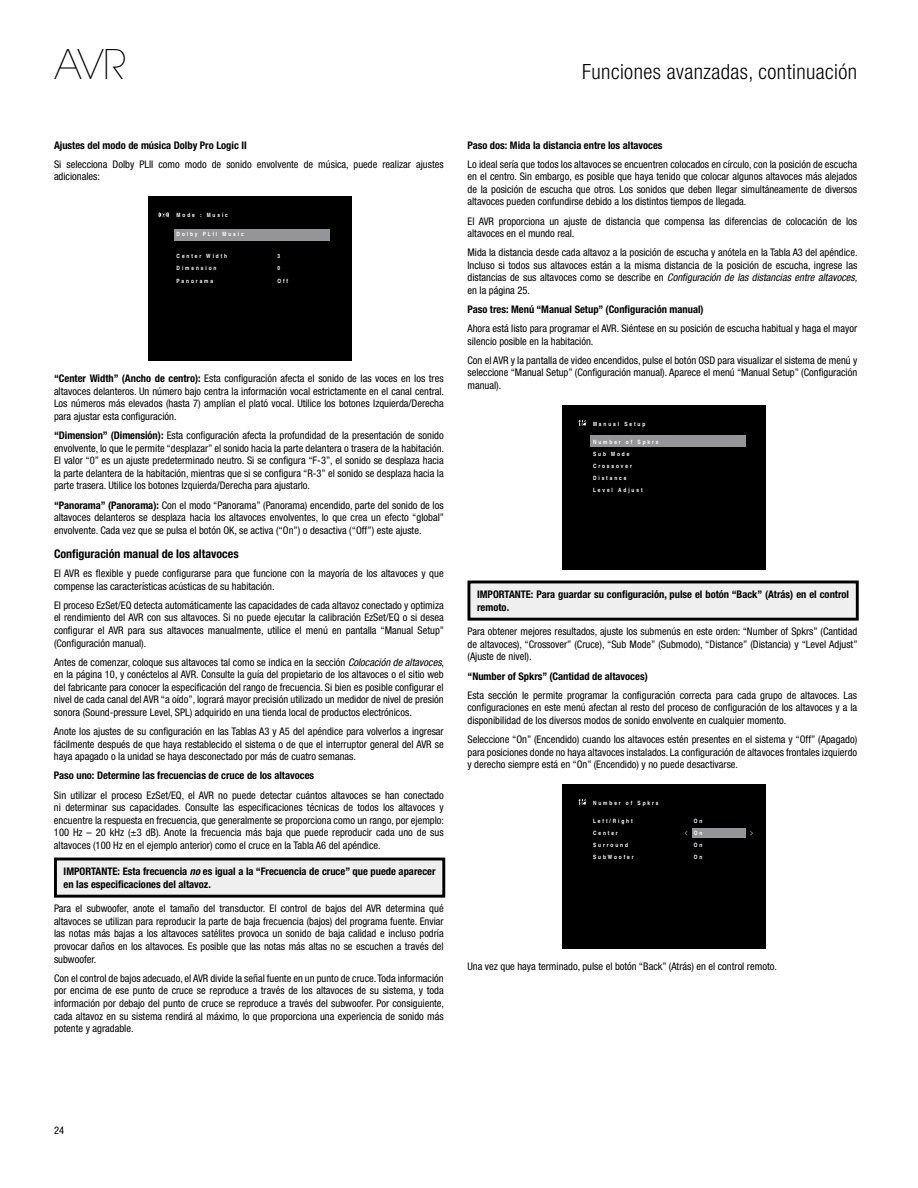
<style>
.page{position:relative;width:918px;height:1188px;background:#fff}
.page>*{position:absolute;margin:0;border:0;box-sizing:border-box;transform-origin:0 0}
.t1{font:200 40.5px "ITC Avant Garde Std";color:#000}
.t2{font:300 condensed 21px "Helvetica Neue LT Com";letter-spacing:.02em;color:#000}
.t3{font:700 condensed 12px "Helvetica Neue";color:#000}
.t4{font:condensed 10.5px/12.6px "Helvetica Neue";color:#000;text-align:justify}
.t5{font:700 condensed 10.5px/12.6px "Helvetica Neue";color:#000}
.t6{font:italic condensed 10.5px "Helvetica Neue LT Com";color:#000}
.t7{font:700 5.85px/12.1px "Helvetica";letter-spacing:.4em;color:#fff;scale:.82 1}
.s1{font-weight:700}
.s2{font-family:"Helvetica Neue LT Com";font-style:italic}
.s3{font-family:"Helvetica Neue";font-style:normal}
</style>
<div class="page">
<div style="left:148px;top:196px;width:204px;height:165px;background:#000"></div>
<div style="left:174px;top:229px;width:156px;height:12px;background:#939598"></div>
<svg style="left:158px;top:212px;width:11px;height:6px"></svg>
<div style="left:55px;top:859px;width:389px;height:37px;background:#efeff0"></div>
<div style="left:54px;top:858px;width:391px;height:40px;border:3px solid #000"></div>
<div style="left:562px;top:405px;width:204px;height:164px;background:#000"></div>
<div style="left:590px;top:435px;width:156px;height:12px;background:#939598"></div>
<svg style="left:579px;top:420px;width:8px;height:6px"></svg>
<div style="left:469px;top:582px;width:388px;height:37px;background:#efeff0"></div>
<div style="left:468px;top:581px;width:391px;height:40px;border:3px solid #000"></div>
<div style="left:562px;top:784px;width:204px;height:164px;background:#000"></div>
<div style="left:692px;top:828px;width:54px;height:10px;background:#939598"></div>
<svg style="left:579px;top:799px;width:8px;height:6px"></svg>
<h1 class="t1" style="left:54px;top:41px;width:73px">AVR</h1>
<p class="t5" style="left:54px;top:138px;width:194px">Ajustes del modo de música Dolby Pro Logic II</p>
<p class="t4" style="left:54px;top:158px;width:391px">Si selecciona Dolby PLII como modo de sonido envolvente de música, puede realizar ajustes adicionales:</p>
<p class="t7" style="left:177px;top:209px;width:64px">Mode : Music</p>
<p class="t7" style="left:177px;top:228px;width:83px">Dolby PLII Music</p>
<p class="t7" style="left:177px;top:250px;width:63px">Center Width</p>
<p class="t7" style="left:277px;top:250px;width:5px">3</p>
<p class="t7" style="left:177px;top:262px;width:50px">Dimension</p>
<p class="t7" style="left:277px;top:262px;width:5px">0</p>
<p class="t7" style="left:177px;top:275px;width:46px">Panorama</p>
<p class="t7" style="left:277px;top:275px;width:15px">Off</p>
<p class="t4" style="left:54px;top:372px;width:392px"><span class="s1">“Center Width” (Ancho de centro):</span> Esta configuración afecta el sonido de las voces en los tres altavoces delanteros. Un número bajo centra la información vocal estrictamente en el canal central.<br>Los números más elevados (hasta 7) amplían el plató vocal. Utilice los botones Izquierda/Derecha para ajustar esta configuración.</p>
<p class="t4" style="left:54px;top:429px;width:392px"><span class="s1">“Dimension” (Dimensión):</span> Esta configuración afecta la profundidad de la presentación de sonido envolvente, lo que le permite “desplazar” el sonido hacia la parte delantera o trasera de la habitación.<br>El valor “0” es un ajuste predeterminado neutro. Si se configura “F-3”, el sonido se desplaza hacia la parte delantera de la habitación, mientras que si se configura “R-3” el sonido se desplaza hacia la parte trasera. Utilice los botones Izquierda/Derecha para ajustarlo.</p>
<p class="t4" style="left:54px;top:498px;width:392px"><span class="s1">“Panorama” (Panorama):</span> Con el modo “Panorama” (Panorama) encendido, parte del sonido de los altavoces delanteros se desplaza hacia los altavoces envolventes, lo que crea un efecto “global” envolvente. Cada vez que se pulsa el botón OK, se activa (“On”) o desactiva (“Off”) este ajuste.</p>
<p class="t3" style="left:54px;top:547px;width:186px">Configuración manual de los altavoces</p>
<p class="t4" style="left:54px;top:567px;width:391px">El AVR es flexible y puede configurarse para que funcione con la mayoría de los altavoces y que compense las características acústicas de su habitación.</p>
<p class="t4" style="left:54px;top:599px;width:392px">El proceso EzSet/EQ detecta automáticamente las capacidades de cada altavoz conectado y optimiza el rendimiento del AVR con sus altavoces. Si no puede ejecutar la calibración EzSet/EQ o si desea configurar el AVR para sus altavoces manualmente, utilice el menú en pantalla “Manual Setup” (Configuración manual).</p>
<p class="t4" style="left:54px;top:656px;width:392px">Antes de comenzar, coloque sus altavoces tal como se indica en la sección <span class="s2">Colocación de altavoces</span>, en la página 10, y conéctelos al AVR. Consulte la guía del propietario de los altavoces o el sitio web del fabricante para conocer la especificación del rango de frecuencia. Si bien es posible configurar el nivel de cada canal del AVR “a oído”, logrará mayor precisión utilizado un medidor de nivel de presión sonora (Sound-pressure Level, SPL) adquirido en una tienda local de productos electrónicos.</p>
<p class="t4" style="left:54px;top:725px;width:391px">Anote los ajustes de su configuración en las Tablas A3 y A5 del apéndice para volverlos a ingresar fácilmente después de que haya restablecido el sistema o de que el interruptor general del AVR se haya apagado o la unidad se haya desconectado por más de cuatro semanas.</p>
<p class="t5" style="left:54px;top:769px;width:262px">Paso uno: Determine las frecuencias de cruce de los altavoces</p>
<p class="t4" style="left:54px;top:788px;width:392px">Sin utilizar el proceso EzSet/EQ, el AVR no puede detectar cuántos altavoces se han conectado ni determinar sus capacidades. Consulte las especificaciones técnicas de todos los altavoces y encuentre la respuesta en frecuencia, que generalmente se proporciona como un rango, por ejemplo:<br>100 Hz – 20 kHz (±3 dB). Anote la frecuencia más baja que puede reproducir cada uno de sus altavoces (100 Hz en el ejemplo anterior) como el cruce en la Tabla A6 del apéndice.</p>
<p class="t5" style="left:64px;top:865px;width:373px">IMPORTANTE: Esta frecuencia <span class="s2">no</span> es igual a la “Frecuencia de cruce” que puede aparecer en las especificaciones del altavoz.</p>
<p class="t4" style="left:54px;top:902px;width:391px">Para el subwoofer, anote el tamaño del transductor. El control de bajos del AVR determina qué altavoces se utilizan para reproducir la parte de baja frecuencia (bajos) del programa fuente. Enviar las notas más bajas a los altavoces satélites provoca un sonido de baja calidad e incluso podría provocar daños en los altavoces. Es posible que las notas más altas no se escuchen a través del subwoofer.</p>
<p class="t4" style="left:54px;top:972px;width:392px">Con el control de bajos adecuado, el AVR divide la señal fuente en un punto de cruce. Toda información por encima de ese punto de cruce se reproduce a través de los altavoces de su sistema, y toda información por debajo del punto de cruce se reproduce a través del subwoofer. Por consiguiente, cada altavoz en su sistema rendirá al máximo, lo que proporciona una experiencia de sonido más potente y agradable.</p>
<h2 class="t2" style="left:582px;top:59px;width:277px">Funciones avanzadas, continuación</h2>
<p class="t5" style="left:468px;top:138px;width:197px">Paso dos: Mida la distancia entre los altavoces</p>
<p class="t4" style="left:468px;top:158px;width:391px">Lo ideal sería que todos los altavoces se encuentren colocados en círculo, con la posición de escucha en el centro. Sin embargo, es posible que haya tenido que colocar algunos altavoces más alejados de la posición de escucha que otros. Los sonidos que deben llegar simultáneamente de diversos altavoces pueden confundirse debido a los distintos tiempos de llegada.</p>
<p class="t4" style="left:468px;top:214px;width:391px">El AVR proporciona un ajuste de distancia que compensa las diferencias de colocación de los altavoces en el mundo real.</p>
<p class="t4" style="left:468px;top:246px;width:392px">Mida la distancia desde cada altavoz a la posición de escucha y anótela en la Tabla A3 del apéndice.<br>Incluso si todos sus altavoces están a la misma distancia de la posición de escucha, ingrese las</p>
<p class="t6" style="left:468px;top:272px;width:391px"><span class="s3">distancias de sus altavoces como se describe en</span> Configuración de las distancias entre altavoces,</p>
<p class="t4" style="left:468px;top:284px;width:64px">en la página 25.</p>
<p class="t5" style="left:468px;top:303px;width:238px">Paso tres: Menú “Manual Setup” (Configuración manual)</p>
<p class="t4" style="left:468px;top:322px;width:391px">Ahora está listo para programar el AVR. Siéntese en su posición de escucha habitual y haga el mayor silencio posible en la habitación.</p>
<p class="t4" style="left:468px;top:354px;width:391px">Con el AVR y la pantalla de video encendidos, pulse el botón OSD para visualizar el sistema de menú y seleccione “Manual Setup” (Configuración manual). Aparece el menú “Manual Setup” (Configuración manual).</p>
<p class="t7" style="left:593px;top:418px;width:65px">Manual Setup</p>
<p class="t7" style="left:593px;top:435px;width:81px">Number of Spkrs<br>Sub Mode<br>Crossover<br>Distance<br>Level Adjust</p>
<p class="t5" style="left:477px;top:588px;width:373px">IMPORTANTE: Para guardar su configuración, pulse el botón “Back” (Atrás) en el control remoto.</p>
<p class="t4" style="left:468px;top:625px;width:392px">Para obtener mejores resultados, ajuste los submenús en este orden: “Number of Spkrs” (Cantidad de altavoces), “Crossover” (Cruce), “Sub Mode” (Submodo), “Distance” (Distancia) y “Level Adjust” (Ajuste de nivel).</p>
<p class="t5" style="left:468px;top:669px;width:182px">“Number of Spkrs” (Cantidad de altavoces)</p>
<p class="t4" style="left:468px;top:689px;width:391px">Esta sección le permite programar la configuración correcta para cada grupo de altavoces. Las configuraciones en este menú afectan al resto del proceso de configuración de los altavoces y a la disponibilidad de los diversos modos de sonido envolvente en cualquier momento.</p>
<p class="t4" style="left:468px;top:733px;width:391px">Seleccione “On” (Encendido) cuando los altavoces estén presentes en el sistema y “Off” (Apagado) para posiciones donde no haya altavoces instalados. La configuración de altavoces frontales izquierdo y derecho siempre está en “On” (Encendido) y no puede desactivarse.</p>
<p class="t7" style="left:593px;top:797px;width:81px">Number of Spkrs</p>
<p class="t7" style="left:593px;top:815px;width:50px">Left/Right</p>
<p class="t7" style="left:694px;top:815px;width:12px">O n</p>
<p class="t7" style="left:593px;top:827px;width:32px">Center</p>
<p class="t7" style="left:694px;top:827px;width:12px">O n</p>
<p class="t7" style="left:593px;top:839px;width:44px">Surround</p>
<p class="t7" style="left:694px;top:839px;width:12px">O n</p>
<p class="t7" style="left:593px;top:851px;width:51px">SubWoofer</p>
<p class="t7" style="left:694px;top:851px;width:12px">O n</p>
<p class="t4" style="left:468px;top:960px;width:311px">Una vez que haya terminado, pulse el botón “Back” (Atrás) en el control remoto.</p>
<p class="t4" style="left:54px;top:1124px;width:12px">24</p>
</div>
